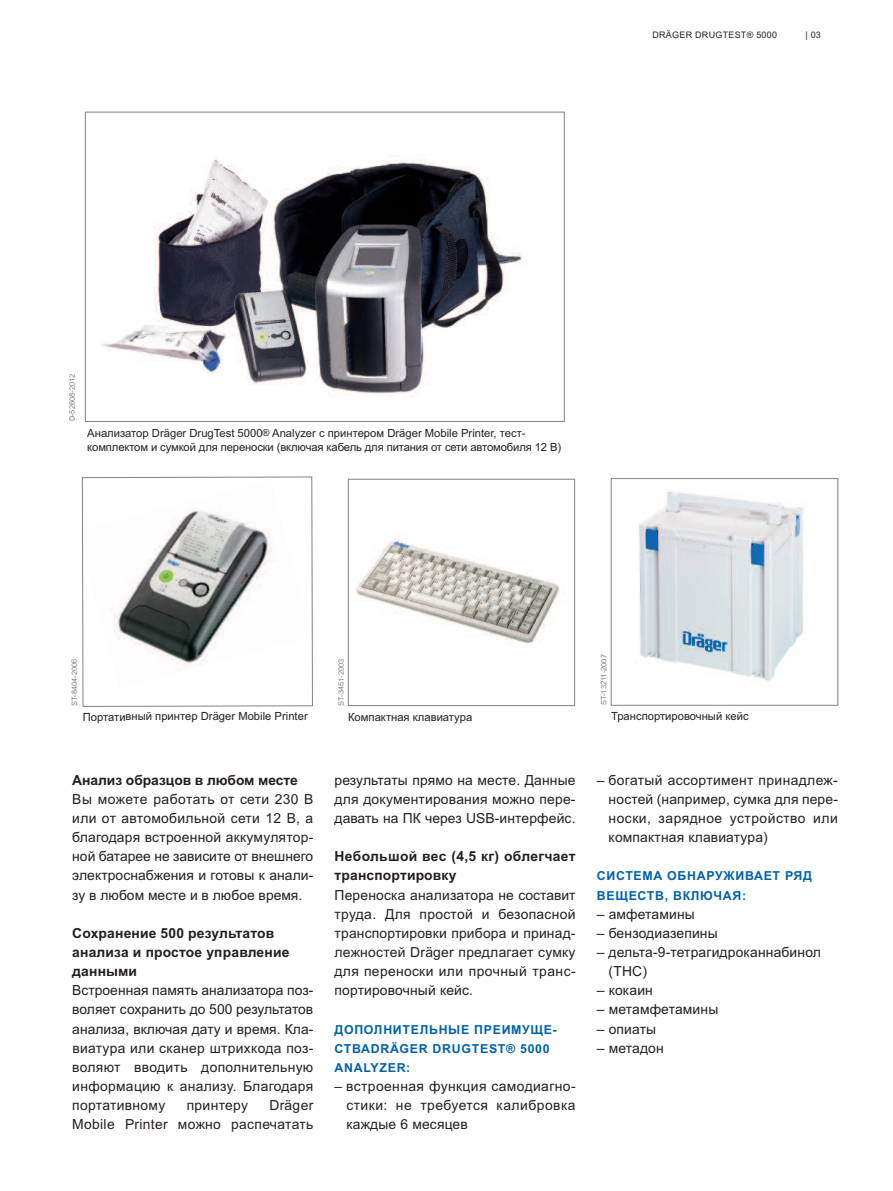
<style>
.page{position:relative;width:893px;height:1191px;background:#fff}
.page>*{position:absolute;margin:0;border:0;box-sizing:border-box;transform-origin:0 0}
.t1{font:13.8px/19.2px "Arial";letter-spacing:.01em;color:#231f20;text-align:justify}
.t2{font:700 13.8px/19.2px "Arial";letter-spacing:.01em;color:#231f20}
.t3{font:700 12.3px/19.2px "Arial";letter-spacing:.055em;color:#0161aa}
.t4{font:11.25px/14.2px "Arial";letter-spacing:-.005em;color:#231f20}
.t5{font:9px "Arial";letter-spacing:.03em;color:#231f20}
.t6{font:7.5px "Arial";color:#808285}
.s1{font-size:9.6px}
</style>
<div class="page">
<img style="left:638px;top:490px;width:166px;height:192px">
<div style="left:611px;top:478px;width:227px;height:227px;border:1px solid #808285"></div>
<img style="left:355px;top:538px;width:205px;height:106px">
<div style="left:348px;top:479px;width:227px;height:227px;border:1px solid #808285"></div>
<svg style="left:82px;top:476px;width:231px;height:231px"></svg>
<img style="left:102px;top:159px;width:421px;height:236px">
<div style="left:85px;top:112px;width:480px;height:310px;border:1px solid #808285"></div>
<p class="t5" style="left:652px;top:30px;width:126px">Dräger DrUgTeST® 5000</p>
<p class="t5" style="left:806px;top:30px;width:17px">| 03</p>
<p class="t6" style="left:68px;top:421px;width:49px;rotate:-90deg">D-52608-2012</p>
<p class="t4" style="left:87px;top:425px;width:475px">Анализатор Dräger DrugTest 5000<span class="s1">®</span> Analyzer с принтером Dräger Mobile Printer, тест&shy;комплектом и сумкой для переноски (включая кабель для питания от сети автомобиля 12 В)</p>
<p class="t6" style="left:70px;top:706px;width:49px;rotate:-90deg">ST-8404-2006</p>
<p class="t6" style="left:337px;top:706px;width:49px;rotate:-90deg">ST-3451-2003</p>
<p class="t6" style="left:600px;top:705px;width:53px;rotate:-90deg">ST-13211-2007</p>
<p class="t4" style="left:83px;top:709px;width:227px">Портативный принтер Dräger Mobile Printer</p>
<p class="t2" style="left:72px;top:770px;width:227px">Анализ образцов в любом месте</p>
<p class="t1" style="left:72px;top:789px;width:242px">Вы можете работать от сети 230 В или от автомобильной сети 12 В, а благодаря встроенной аккумулятор&shy;ной батарее не зависите от внешнего электроснабжения и готовы к анали&shy;зу в любом месте и в любое время.</p>
<p class="t2" style="left:72px;top:923px;width:219px">Сохранение 500 результатов анализа и простое управление данными</p>
<p class="t1" style="left:72px;top:981px;width:243px">Встроенная память анализатора поз&shy;воляет сохранить до 500 результатов анализа, включая дату и время. Кла&shy;виатура или сканер штрихкода поз&shy;воляют вводить дополнительную информацию к анализу. Благодаря портативному</p>
<p class="t1" style="left:72px;top:1095px;width:243px;text-align:right">Dräger<br>Mobile Printer можно распечатать</p>
<p class="t1" style="left:187px;top:1095px;width:63px">принтеру</p>
<p class="t4" style="left:348px;top:709px;width:126px">Компактная клавиатура</p>
<p class="t4" style="left:611px;top:709px;width:139px">Транспортировочный кейс</p>
<p class="t1" style="left:335px;top:770px;width:242px">результаты прямо на месте. Данные для документирования можно пере&shy;давать на ПК через USB-интерфейс.</p>
<p class="t2" style="left:335px;top:847px;width:242px">Небольшой вес (4,5 кг) облегчает транспортировку</p>
<p class="t1" style="left:335px;top:885px;width:243px">Переноска анализатора не составит труда. Для простой и безопасной транспортировки прибора и принад&shy;лежностей Dräger предлагает сумку для переноски или прочный транс&shy;портировочный кейс.</p>
<p class="t3" style="left:335px;top:1019px;width:224px">ДОПОЛНИТЕЛЬНЫЕ ПРЕИМУЩЕ-<br>СТВАDRÄGER DRUGTEST® 5000<br>ANALYZER:</p>
<p class="t1" style="left:346px;top:1076px;width:231px;text-indent:-12px">– встроенная функция самодиагно&shy;стики: не требуется калибровка каждые 6 месяцев</p>
<p class="t1" style="left:609px;top:770px;width:231px;text-indent:-12px">– богатый ассортимент принадлеж&shy;ностей (например, сумка для пере&shy;носки, зарядное устройство или компактная клавиатура)</p>
<p class="t3" style="left:597px;top:866px;width:217px">СИСТЕМА ОБНАРУЖИВАЕТ РЯД<br>ВЕЩЕСТВ, ВКЛЮЧАЯ:</p>
<p class="t1" style="left:597px;top:904px;width:100px">– амфетамины</p>
<p class="t1" style="left:597px;top:923px;width:122px">– бензодиазепины</p>
<p class="t1" style="left:609px;top:942px;width:214px;text-indent:-12px">– дельта-9-тетрагидроканнабинол (THC)</p>
<p class="t1" style="left:597px;top:981px;width:58px">– кокаин</p>
<p class="t1" style="left:597px;top:1000px;width:123px">– метамфетамины</p>
<p class="t1" style="left:597px;top:1019px;width:61px">– опиаты</p>
<p class="t1" style="left:597px;top:1038px;width:68px">– метадон</p>
</div>
